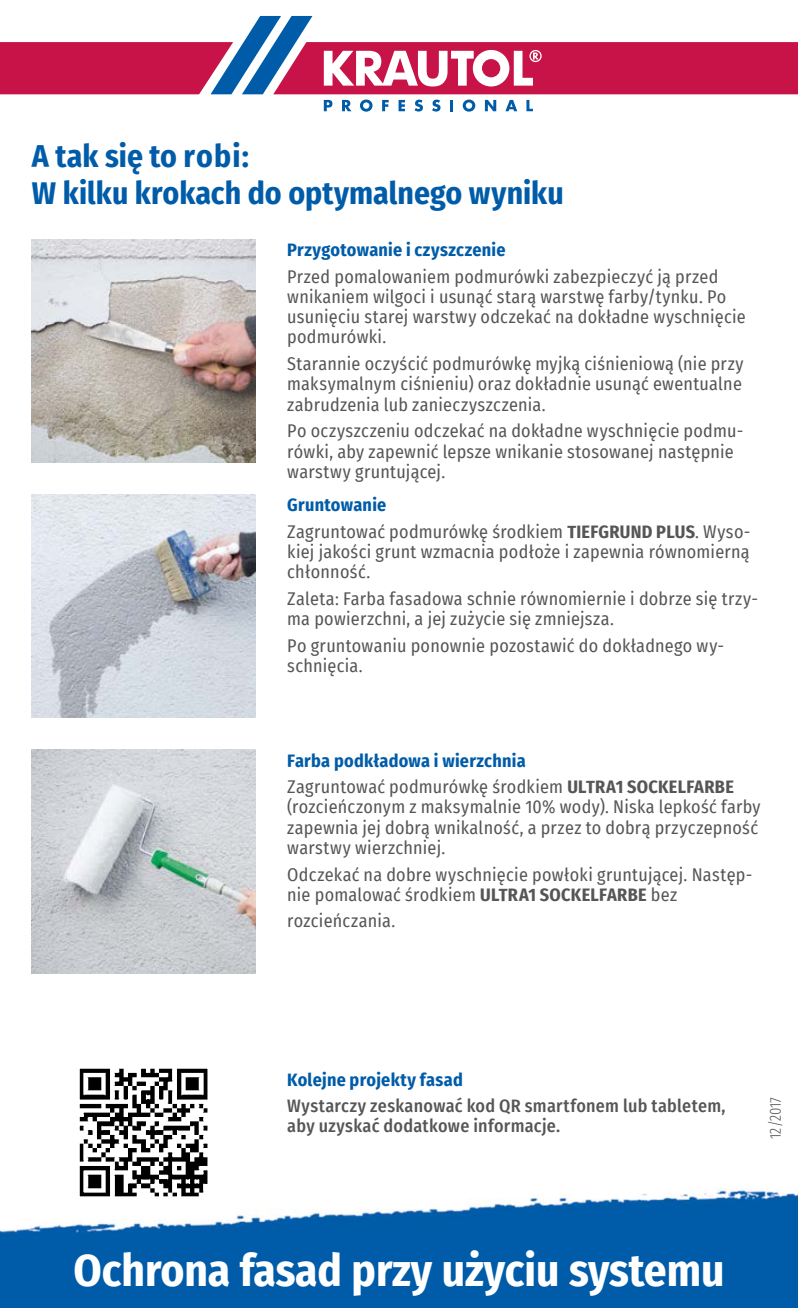
<style>
.page{position:relative;width:798px;height:1308px;background:#fff}
.page>*{position:absolute;margin:0;border:0;box-sizing:border-box;transform-origin:0 0}
.t1{font:700 45px "Fira Sans Condensed";color:#fff}
.t2{font:700 31.5px/37.8px "Fira Sans Condensed";color:#005ca9}
.t3{font:18px/20.2px "Fira Sans Condensed";letter-spacing:.015em;color:#565656}
.t4{font:500 18px/20.2px "Fira Sans Condensed";letter-spacing:.015em;color:#565656}
.t5{font:700 18px "Fira Sans Condensed";letter-spacing:.015em;color:#005ca9}
.t6{font:300 extra-condensed 15.75px "Fira Sans";color:#565656}
.s1{font-weight:700;color:#005ca9}
.s2{font-weight:700}
</style>
<div class="page">
<img style="left:0;top:1188px;width:797px;height:119px">
<svg style="left:0;top:16px;width:797px;height:78px"></svg>
<svg style="left:324px;top:100px;width:8px;height:11px"></svg>
<svg style="left:342px;top:100px;width:9px;height:11px"></svg>
<svg style="left:360px;top:100px;width:12px;height:12px"></svg>
<svg style="left:382px;top:100px;width:6px;height:11px"></svg>
<svg style="left:398px;top:100px;width:7px;height:11px"></svg>
<svg style="left:414px;top:100px;width:9px;height:12px"></svg>
<svg style="left:432px;top:100px;width:8px;height:12px"></svg>
<svg style="left:450px;top:100px;width:3px;height:11px"></svg>
<svg style="left:462px;top:100px;width:13px;height:12px"></svg>
<svg style="left:484px;top:100px;width:12px;height:11px"></svg>
<svg style="left:505px;top:100px;width:12px;height:11px"></svg>
<svg style="left:526px;top:100px;width:6px;height:11px"></svg>
<svg style="left:75px;top:1068px;width:138px;height:133px"></svg>
<img style="left:32px;top:749px;width:223px;height:224px">
<img style="left:32px;top:494px;width:223px;height:224px">
<img style="left:32px;top:239px;width:223px;height:223px">
<h2 class="t2" style="left:32px;top:135px;width:533px">A tak się to robi:<br>W kilku krokach do optymalnego wyniku</h2>
<p class="t5" style="left:287px;top:235px;width:220px">Przygotowanie i czyszczenie</p>
<p class="t3" style="left:287px;top:266px;width:460px">Przed pomalowaniem podmurówki zabezpieczyć ją przed wnikaniem wilgoci i usunąć starą warstwę farby/tynku. Po usunięciu starej warstwy odczekać na dokładne wyschnięcie podmurówki.</p>
<p class="t3" style="left:287px;top:353px;width:457px;text-align:justify">Starannie oczyścić podmurówkę myjką ciśnieniową (nie przy maksymalnym ciśnieniu) oraz dokładnie usunąć ewentualne zabrudzenia lub zanieczyszczenia.</p>
<p class="t3" style="left:287px;top:420px;width:457px">Po oczyszczeniu odczekać na dokładne wyschnięcie podmu&shy;rówki, aby zapewnić lepsze wnikanie stosowanej następnie warstwy gruntującej.</p>
<p class="t3" style="left:287px;top:491px;width:464px;line-height:26.6px"><span class="s1">Gruntowanie<br></span>Zagruntować podmurówkę środkiem <span class="s2">TIEFGRUND PLUS</span>. Wyso-</p>
<p class="t3" style="left:287px;top:541px;width:464px">kiej jakości grunt wzmacnia podłoże i zapewnia równomierną chłonność.</p>
<p class="t3" style="left:287px;top:588px;width:472px">Zaleta: Farba fasadowa schnie równomiernie i dobrze się trzy&shy;ma powierzchni, a jej zużycie się zmniejsza.</p>
<p class="t3" style="left:287px;top:635px;width:438px">Po gruntowaniu ponownie pozostawić do dokładnego wy&shy;schnięcia.</p>
<p class="t3" style="left:287px;top:746px;width:448px;line-height:26.6px"><span class="s1">Farba podkładowa i wierzchnia<br></span>Zagruntować podmurówkę środkiem <span class="s2">ULTRA1 SOCKELFARBE</span></p>
<p class="t3" style="left:287px;top:796px;width:474px">(rozcieńczonym z maksymalnie 10% wody). Niska lepkość farby zapewnia jej dobrą wnikalność, a przez to dobrą przyczepność warstwy wierzchniej.</p>
<p class="t3" style="left:287px;top:863px;width:466px">Odczekać na dobre wyschnięcie powłoki gruntującej. Następ&shy;nie pomalować środkiem <span class="s2">ULTRA1 SOCKELFARBE</span> bez</p>
<p class="t3" style="left:287px;top:910px;width:109px">rozcieńczania.</p>
<p class="t5" style="left:287px;top:1064px;width:177px">Kolejne projekty fasad</p>
<p class="t4" style="left:287px;top:1094px;width:439px">Wystarczy zeskanować kod QR smartfonem lub tabletem, aby uzyskać dodatkowe informacje.</p>
<p class="t6" style="left:763px;top:1138px;width:43px;rotate:-90deg">12/2017</p>
<h1 class="t1" style="left:73px;top:1232px;width:652px">Ochrona fasad przy użyciu systemu</h1>
</div>
